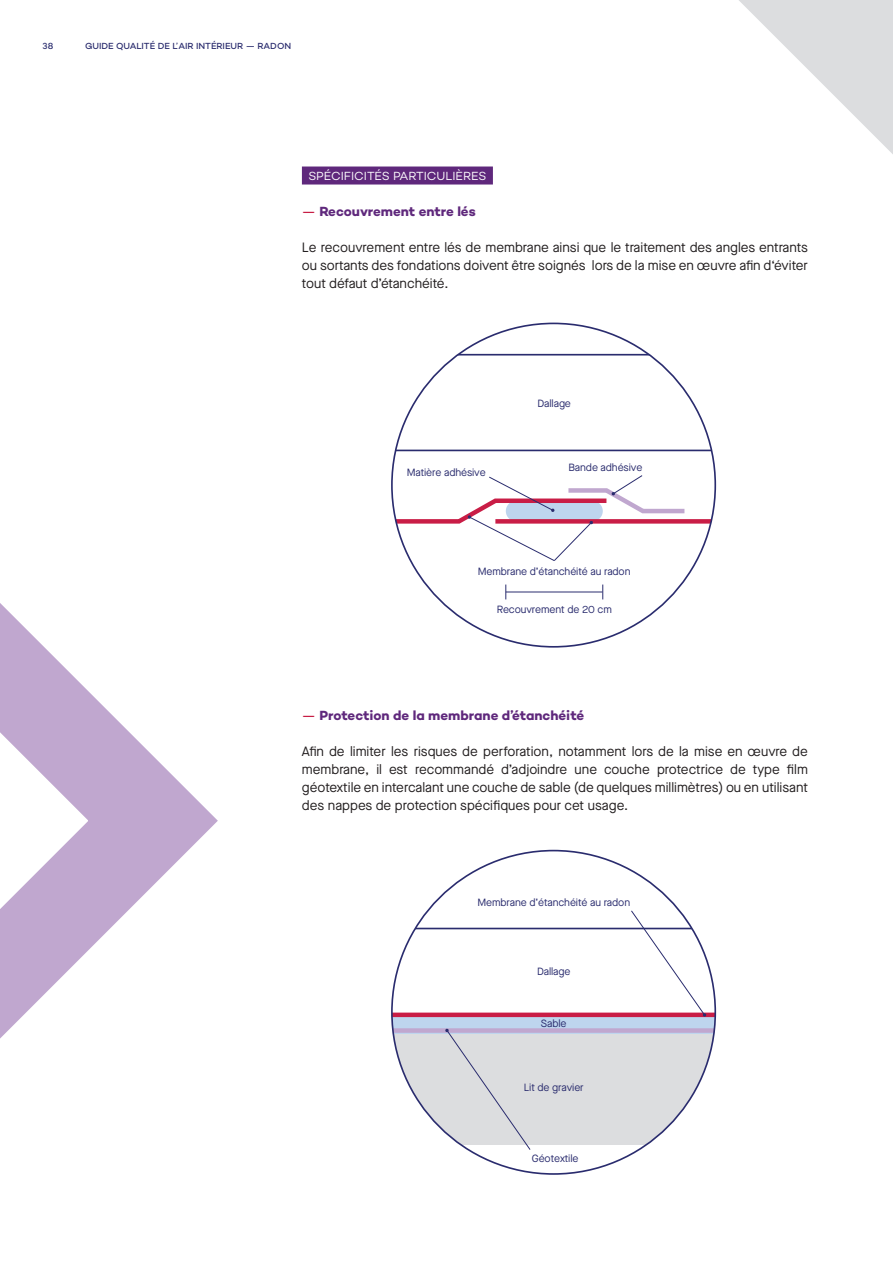
<style>
.page{position:relative;width:893px;height:1263px;background:#fff}
.page>*{position:absolute;margin:0;border:0;box-sizing:border-box;transform-origin:0 0}
.t1{font:13.5px/18px "Maison Neue";color:#231f20;text-align:justify}
.t2{font:700 13.5px "Campton";letter-spacing:-.005em;color:#5f287c}
.t3{font:12px "Campton";letter-spacing:-.005em;color:#fff}
.t4{font:10.5px "Maison Neue";letter-spacing:-.01em;color:#2a2c6e}
.t5{font:500 9px "Campton";color:#2a2c6e}
.s1{font-weight:500;color:#c71e45}
</style>
<div class="page">
<div style="left:302px;top:167px;width:191px;height:18px;background:#5f287c"></div>
<svg style="left:0;top:603px;width:218px;height:436px"></svg>
<svg style="left:330px;top:0;width:563px;height:350px"></svg>
<div style="left:392px;top:323px;width:323px;height:324px;background:#fff;border-radius:50%"></div>
<hr style="left:506px;top:592px;width:96px;height:1px;background:#2a2c6e">
<svg style="left:506px;top:584px;width:1px;height:15px"></svg>
<svg style="left:602px;top:584px;width:1px;height:15px"></svg>
<hr style="left:392px;top:450px;width:323px;height:1px;background:#2a2c6e">
<hr style="left:392px;top:354px;width:323px;height:1px;background:#2a2c6e">
<svg style="left:689px;top:519px;width:24px;height:5px"></svg>
<svg style="left:392px;top:475px;width:297px;height:86px"></svg>
<svg style="left:392px;top:1033px;width:323px;height:112px;fill:#dcdddf"></svg>
<div style="left:392px;top:1015px;width:323px;height:18px;background:#bed5ee"></div>
<div style="left:392px;top:1028px;width:323px;height:5px;background:#c0a7cf"></div>
<div style="left:392px;top:1012px;width:323px;height:5px;background:#c91d46"></div>
<hr style="left:392px;top:928px;width:323px;height:1px;background:#2a2c6e">
<svg style="left:631px;top:910px;width:75px;height:107px"></svg>
<svg style="left:445px;top:1028px;width:86px;height:122px;background:#d8d9dd"></svg>
<p class="t5" style="left:43px;top:41px;width:12px">38</p>
<p class="t5" style="left:85px;top:41px;width:208px">GUIDE QUALITÉ DE L’ AIR INTÉRIEUR — RADON</p>
<p class="t3" style="left:308px;top:168px;width:180px">SPÉCIFICITÉS PARTICULIÈRES</p>
<p class="t2" style="left:302px;top:203px;width:175px"><span class="s1">—</span> Recouvrement entre lés</p>
<p class="t1" style="left:302px;top:238px;width:508px">Le recouvrement entre lés de membrane ainsi que le traitement des angles entrants ou sortants des fondations doivent être soignés lors de la mise en œuvre afin d‘éviter tout défaut d’étanchéité.</p>
<p class="t4" style="left:407px;top:465px;width:81px">Matière adhésive</p>
<p class="t4" style="left:538px;top:396px;width:35px">Dallage</p>
<p class="t4" style="left:568px;top:461px;width:75px">Bande adhésive</p>
<p class="t4" style="left:478px;top:564px;width:154px">Membrane d’étanchéité au radon</p>
<p class="t4" style="left:497px;top:602px;width:117px">Recouvrement de 20 cm</p>
<p class="t2" style="left:302px;top:707px;width:284px"><span class="s1">—</span> Protection de la membrane d’étanchéité</p>
<p class="t1" style="left:302px;top:742px;width:508px">Afin de limiter les risques de perforation, notamment lors de la mise en œuvre de membrane, il est recommandé d’adjoindre une couche protectrice de type film géotextile en intercalant une couche de sable (de quelques millimètres) ou en utilisant des nappes de protection spécifiques pour cet usage.</p>
<p class="t4" style="left:477px;top:895px;width:154px">Membrane d’étanchéité au radon</p>
<p class="t4" style="left:537px;top:964px;width:35px">Dallage</p>
<p class="t4" style="left:541px;top:1016px;width:27px">Sable</p>
<p class="t4" style="left:524px;top:1081px;width:61px">Lit de gravier</p>
<p class="t4" style="left:532px;top:1151px;width:48px">Géotextile</p>
</div>
